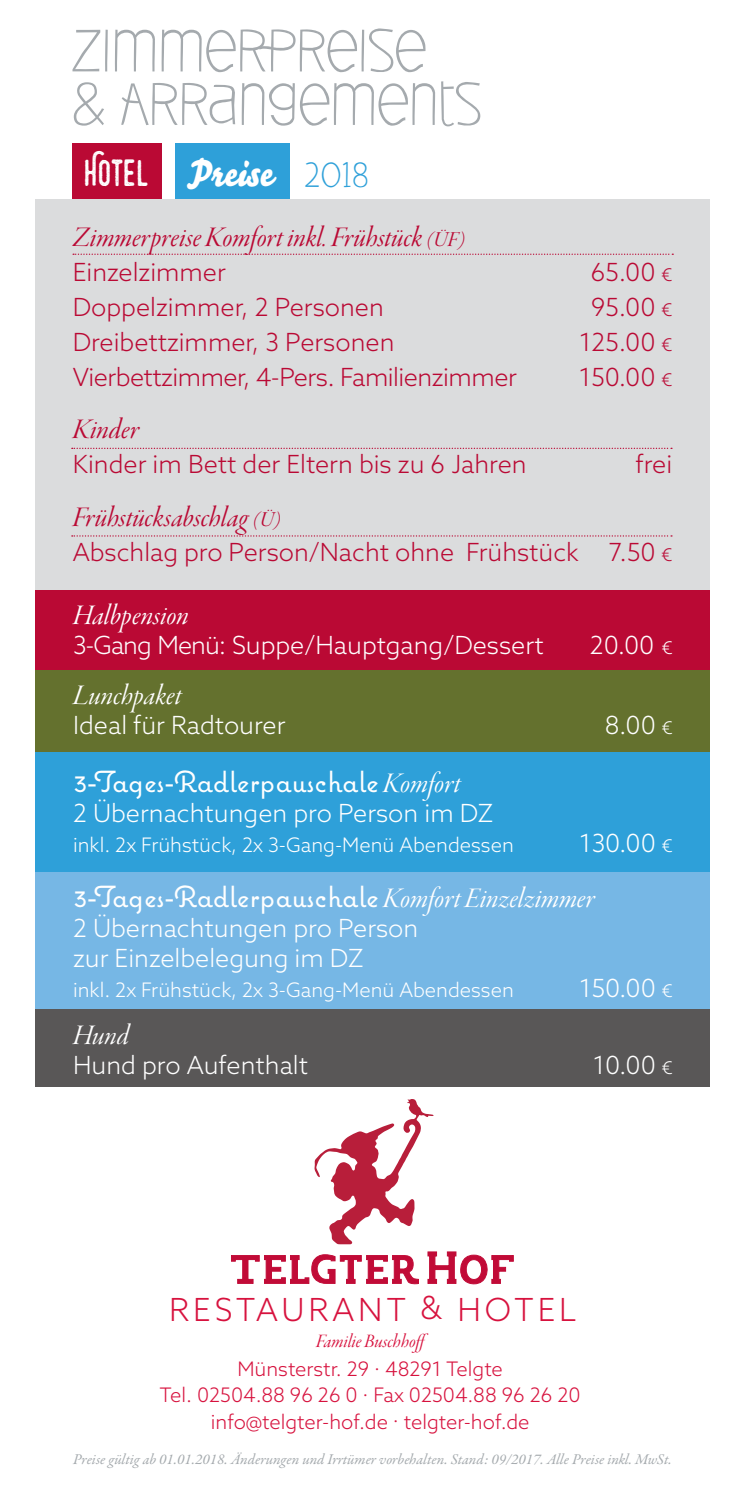
<style>
.page{position:relative;width:745px;height:1489px;background:#fff}
.page>*{position:absolute;margin:0;border:0;box-sizing:border-box;transform-origin:0 0}
.t1{font:59.5px "Deibi";color:#a5aaae}
.t2{font:36.25px "Bello Pro";color:#fff}
.t3{font:300 31.75px "Azo Sans";letter-spacing:.12em;color:#d7123e}
.t4{font:30px "Coquette";color:#fff}
.t5{font:30px "Garamond Premr Pro It Disp";color:#ba0934}
.t6{font:30px "Garamond Premr Pro It Disp";color:#fff}
.t7{font:300 25px/30px "Azo Sans";color:#fff}
.t8{font:300 25px "Azo Sans";color:#ba0934}
.t9{font:300 25px "Azo Sans";letter-spacing:-.02em;color:#ba0934}
.t10{font:300 20px/26.2px "Azo Sans";color:#d7123e;text-align:center}
.t11{font:300 20px "Azo Sans";color:#fff}
.t12{font:20px "Garamond Premr Pro It Disp";color:#d7123e}
.t13{font:italic 15px "Garamond Premr Pro";color:#a5aaae}
.s1{font-family:"Swistblnk Monthoers"}
.s2{font-family:"Deibi";font-size:35.5px;color:#2ea0d9}
.s3{font-size:22.5px}
.s4{font-size:17.5px}
.s5{font-family:"Garamond Premr Pro It Disp"}
</style>
<div class="page">
<div style="left:35px;top:198px;width:674px;height:881px;background:#dbdcdd"></div>
<div style="left:35px;top:949px;width:674px;height:137px;background:#595757"></div>
<div style="left:35px;top:871px;width:674px;height:137px;background:#76b7e5"></div>
<div style="left:35px;top:648px;width:674px;height:109px;background:#64712e"></div>
<div style="left:35px;top:590px;width:674px;height:79px;background:#ba0934"></div>
<div style="left:35px;top:752px;width:674px;height:119px;background:#2ea0d9"></div>
<svg style="left:73px;top:253px;width:599px;height:2px"></svg>
<svg style="left:72px;top:447px;width:599px;height:2px"></svg>
<svg style="left:72px;top:535px;width:599px;height:1px"></svg>
<div style="left:72px;top:143px;width:89px;height:56px;background:#ba0934"></div>
<div style="left:175px;top:143px;width:114px;height:56px;background:#2ea0d9"></div>
<svg style="left:231px;top:1251px;width:282px;height:33px"></svg>
<svg style="left:314px;top:1099px;width:119px;height:145px"></svg>
<h1 class="t1" style="left:71px;top:18px;width:356px">ZIMMERPREISE</h1>
<h1 class="t1" style="left:71px;top:71px;width:411px">&amp; ARRANGEMENTS</h1>
<h2 class="t2" style="left:83px;top:147px;width:285px"><span class="s1">Hotel</span> Preise <span class="s2">2018</span></h2>
<p class="t5" style="left:73px;top:221px;width:393px">Zimmerpreise Komfort inkl. Frühstück <span class="s3">(ÜF)</span></p>
<p class="t8" style="left:73px;top:255px;width:155px">Einzelzimmer</p>
<p class="t8" style="left:590px;top:255px;width:83px">65.00 <span class="s4">€</span></p>
<p class="t8" style="left:73px;top:290px;width:312px">Doppelzimmer, 2 Personen</p>
<p class="t8" style="left:591px;top:290px;width:82px">95.00 <span class="s4">€</span></p>
<p class="t8" style="left:73px;top:325px;width:323px">Dreibettzimmer, 3 Personen</p>
<p class="t8" style="left:578px;top:325px;width:95px">125.00 <span class="s4">€</span></p>
<p class="t9" style="left:73px;top:360px;width:445px">Vierbettzimmer, 4-Pers. Familienzimmer</p>
<p class="t8" style="left:578px;top:360px;width:95px">150.00 <span class="s4">€</span></p>
<p class="t5" style="left:73px;top:413px;width:68px">Kinder</p>
<p class="t8" style="left:73px;top:448px;width:455px">Kinder im Bett der Eltern bis zu 6 Jahren</p>
<p class="t8" style="left:635px;top:448px;width:38px">frei</p>
<p class="t5" style="left:73px;top:501px;width:209px">Frühstücksabschlag <span class="s3">(Ü)</span></p>
<p class="t8" style="left:73px;top:535px;width:600px">Abschlag pro Person/Nacht ohne Frühstück 7.50 <span class="s4">€</span></p>
<p class="t6" style="left:73px;top:599px;width:117px">Halbpension</p>
<p class="t7" style="left:73px;top:630px;width:472px">3-Gang Menü: Suppe/Hauptgang/Dessert</p>
<p class="t7" style="left:589px;top:630px;width:84px">20.00 <span class="s4">€</span></p>
<p class="t6" style="left:73px;top:679px;width:110px">Lunchpaket</p>
<p class="t7" style="left:73px;top:710px;width:214px">Ideal für Radtourer</p>
<p class="t7" style="left:604px;top:710px;width:69px">8.00 <span class="s4">€</span></p>
<p class="t4" style="left:73px;top:762px;width:388px">3-Tages-Radlerpauschale <span class="s5">Komfort</span></p>
<p class="t7" style="left:73px;top:797px;width:421px">2 Übernachtungen pro Person im DZ</p>
<p class="t11" style="left:73px;top:831px;width:442px">inkl. 2x Frühstück, 2x 3-Gang-Menü Abendessen</p>
<p class="t7" style="left:578px;top:827px;width:95px">130.00 <span class="s4">€</span></p>
<p class="t4" style="left:73px;top:877px;width:523px">3-Tages-Radlerpauschale <span class="s5">Komfort Einzelzimmer</span></p>
<p class="t7" style="left:73px;top:912px;width:346px">2 Übernachtungen pro Person zur Einzelbelegung im DZ</p>
<p class="t11" style="left:73px;top:976px;width:442px">inkl. 2x Frühstück, 2x 3-Gang-Menü Abendessen</p>
<p class="t7" style="left:579px;top:972px;width:95px">150.00 <span class="s4">€</span></p>
<p class="t6" style="left:73px;top:1019px;width:57px">Hund</p>
<p class="t7" style="left:73px;top:1050px;width:236px">Hund pro Aufenthalt</p>
<p class="t7" style="left:592px;top:1050px;width:81px">10.00 <span class="s4">€</span></p>
<p class="t3" style="left:169px;top:1289px;width:409px">RESTAURANT &amp; HOTEL</p>
<p class="t12" style="left:316px;top:1330px;width:117px">Familie Buschhoff</p>
<p class="t10" style="left:159px;top:1355px;width:422px">Münsterstr. 29 . 48291 Telgte<br>Tel. 02504.88 96 26 0 . Fax 02504.88 96 26 20 info@telgter-hof.de . telgter-hof.de</p>
<p class="t13" style="left:73px;top:1449px;width:600px">Preise gültig ab 01.01.2018. Änderungen und Irrtümer vorbehalten. Stand: 09/2017. Alle Preise inkl. MwSt.</p>
</div>
